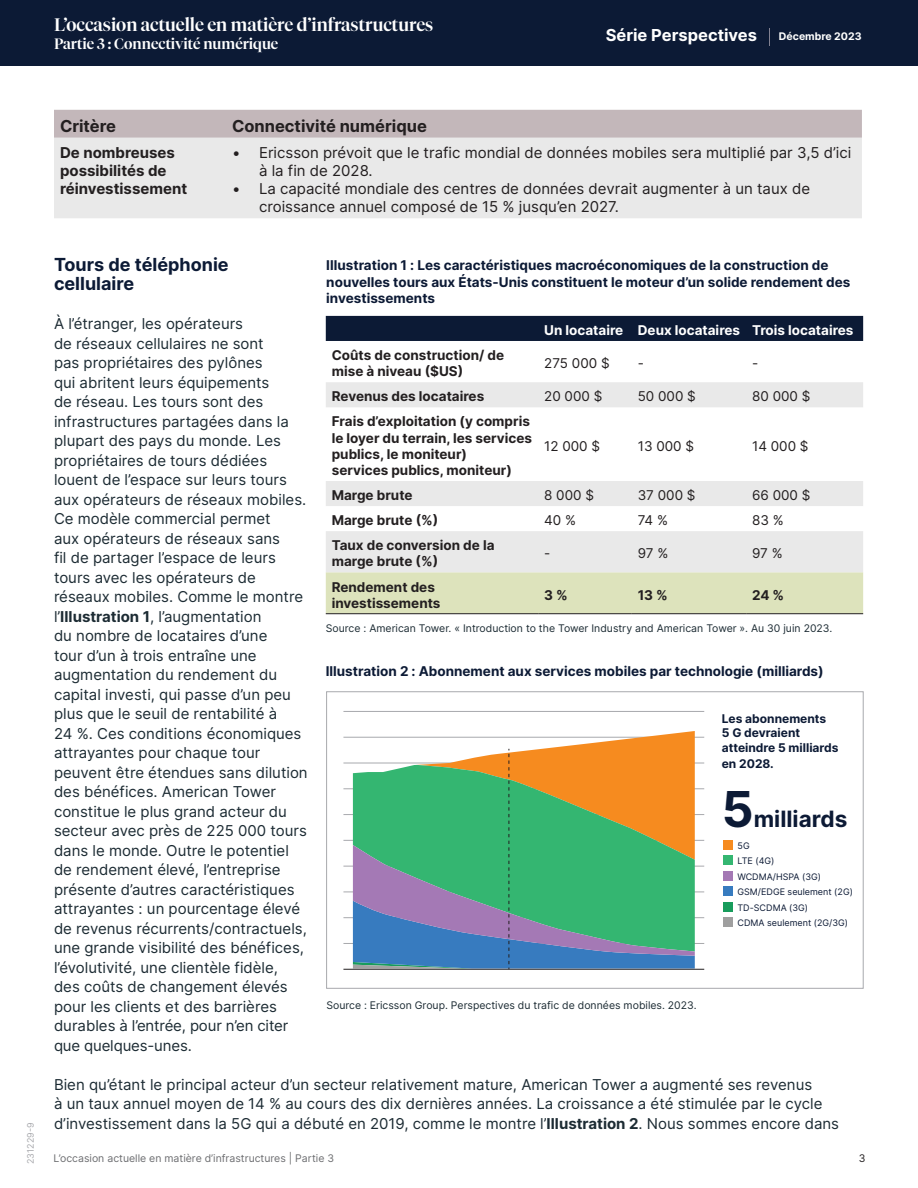
<style>
.page{position:relative;width:918px;height:1188px;background:#fff}
.page>*{position:absolute;margin:0;border:0;box-sizing:border-box;transform-origin:0 0}
.t1{font:700 22.5px "Inter";color:#0c1a35}
.t2{font:500 18px "Tiempos Fine";color:#fff}
.t3{font:700 18px/19.5px "Inter";color:#0c1a35}
.t4{font:700 16.5px "Inter";color:#231f20}
.t5{font:700 16.5px "Inter";color:#fff}
.t6{font:15px/19.5px "Inter";color:#1c2b33}
.t7{font:15px/18px "Inter";color:#231f20}
.t8{font:700 15px/18px "Inter";color:#231f20}
.t9{font:500 15px "Tiempos Fine";color:#fff}
.t10{font:700 13.5px/16.2px "Inter";color:#231f20}
.t11{font:700 13.5px/16.2px "Inter";color:#0c1a35}
.t12{font:13.5px "Inter";color:#231f20}
.t13{font:700 13.5px "Inter";color:#fff}
.t14{font:700 12px/14.4px "Inter";color:#0c1a35}
.t15{font:10.5px "Inter";color:#1c2b33}
.t16{font:10.5px "Inter";color:#6c6d70}
.t17{font:700 10.5px "Inter";color:#fff}
.t18{font:10.5px "Inter";color:#231f20}
.t19{font:9px/15.5px "Inter";color:#0c1a35}
.t20{font:9px "Inter";color:#a8a9ad}
.s1{font-weight:700}
.s2{font-size:49.5px}
</style>
<div class="page">
<div style="left:0;top:0;width:918px;height:66px;background:#0c1a35"></div>
<svg style="left:769px;top:28px;width:1px;height:17px"></svg>
<div style="left:54px;top:110px;width:808px;height:28px;background:#c3b7ba"></div>
<div style="left:54px;top:138px;width:808px;height:80px;background:#e9e9e9"></div>
<div style="left:326px;top:316px;width:537px;height:25px;background:#0c1a35"></div>
<svg style="left:326px;top:382px;width:537px;height:190px"></svg>
<div style="left:326px;top:572px;width:537px;height:41px;background:#dde3bc"></div>
<hr style="left:326px;top:613px;width:212px;height:1px;background:#231f20">
<hr style="left:538px;top:613px;width:94px;height:1px;background:#231f20">
<hr style="left:632px;top:613px;width:114px;height:1px;background:#231f20">
<hr style="left:746px;top:613px;width:117px;height:1px;background:#231f20">
<hr style="left:343px;top:711px;width:361px;height:1px;background:#a8a9ad">
<hr style="left:343px;top:737px;width:361px;height:1px;background:#a8a9ad">
<hr style="left:343px;top:763px;width:361px;height:1px;background:#a8a9ad">
<hr style="left:343px;top:789px;width:361px;height:1px;background:#a8a9ad">
<hr style="left:343px;top:814px;width:361px;height:1px;background:#a8a9ad">
<hr style="left:343px;top:840px;width:361px;height:1px;background:#a8a9ad">
<hr style="left:343px;top:866px;width:361px;height:1px;background:#a8a9ad">
<hr style="left:343px;top:892px;width:361px;height:1px;background:#a8a9ad">
<hr style="left:343px;top:917px;width:361px;height:1px;background:#a8a9ad">
<hr style="left:343px;top:943px;width:361px;height:1px;background:#a8a9ad">
<svg style="left:353px;top:731px;width:342px;height:238px;background:#76a67f"></svg>
<hr style="left:343px;top:969px;width:361px;height:1px;background:#231f20">
<div style="left:723px;top:840px;width:10px;height:10px;background:#f68b1f"></div>
<div style="left:723px;top:856px;width:10px;height:9px;background:#34b671"></div>
<div style="left:723px;top:871px;width:10px;height:10px;background:#a479b5"></div>
<div style="left:723px;top:887px;width:10px;height:9px;background:#377bbf"></div>
<div style="left:723px;top:902px;width:10px;height:10px;background:#189c5c"></div>
<div style="left:723px;top:918px;width:10px;height:9px;background:#9f9f9f"></div>
<p class="t2" style="left:54px;top:14px;width:381px">L’occasion actuelle en matière d’infrastructures</p>
<p class="t9" style="left:54px;top:35px;width:226px">Partie 3 : Connectivité numérique</p>
<p class="t5" style="left:606px;top:22px;width:153px">Série Perspectives</p>
<p class="t17" style="left:779px;top:28px;width:84px">Décembre 2023</p>
<p class="t20" style="left:24px;top:1164px;width:43px;rotate:-90deg">231229-9</p>
<p class="t4" style="left:60px;top:113px;width:58px">Critère</p>
<p class="t4" style="left:232px;top:113px;width:196px">Connectivité numérique</p>
<p class="t8" style="left:60px;top:143px;width:129px">De nombreuses possibilités de réinvestissement</p>
<p class="t7" style="left:259px;top:144px;width:594px;text-indent:-27px">• Ericsson prévoit que le trafic mondial de données mobiles sera multiplié par 3,5 d’ici à la fin de 2028.</p>
<p class="t7" style="left:259px;top:180px;width:553px;text-indent:-27px">• La capacité mondiale des centres de données devrait augmenter à un taux de croissance annuel composé de 15 % jusqu’en 2027.</p>
<p class="t3" style="left:54px;top:254px;width:176px">Tours de téléphonie cellulaire</p>
<p class="t6" style="left:54px;top:314px;width:255px">À l’étranger, les opérateurs<br>de réseaux cellulaires ne sont<br>pas propriétaires des pylônes<br>qui abritent leurs équipements<br>de réseau. Les tours sont des infrastructures partagées dans la plupart des pays du monde. Les propriétaires de tours dédiées louent de l’espace sur leurs tours aux opérateurs de réseaux mobiles.<br>Ce modèle commercial permet<br>aux opérateurs de réseaux sans<br>fil de partager l’espace de leurs tours avec les opérateurs de réseaux mobiles. Comme le montre l’<span class="s1">Illustration 1</span>, l’augmentation<br>du nombre de locataires d’une<br>tour d’un à trois entraîne une augmentation du rendement du capital investi, qui passe d’un peu plus que le seuil de rentabilité à<br>24 %. Ces conditions économiques attrayantes pour chaque tour peuvent être étendues sans dilution des bénéfices. American Tower constitue le plus grand acteur du secteur avec près de 225 000 tours dans le monde. Outre le potentiel de rendement élevé, l’entreprise présente d’autres caractéristiques attrayantes : un pourcentage élevé de revenus récurrents/contractuels, une grande visibilité des bénéfices, l’évolutivité, une clientèle fidèle, des coûts de changement élevés pour les clients et des barrières durables à l’entrée, pour n’en citer que quelques-unes.</p>
<p class="t6" style="left:54px;top:1074px;width:787px">Bien qu’étant le principal acteur d’un secteur relativement mature, American Tower a augmenté ses revenus<br>à un taux annuel moyen de 14 % au cours des dix dernières années. La croissance a été stimulée par le cycle d’investissement dans la 5G qui a débuté en 2019, comme le montre l’<span class="s1">Illustration 2</span>. Nous sommes encore dans</p>
<p class="t11" style="left:326px;top:257px;width:526px">Illustration 1 : Les caractéristiques macroéconomiques de la construction de nouvelles tours aux États-Unis constituent le moteur d’un solide rendement des investissements</p>
<p class="t13" style="left:544px;top:320px;width:311px">Un locataire Deux locataires Trois locataires</p>
<p class="t10" style="left:332px;top:347px;width:174px">Coûts de construction/ de mise à niveau ($US)</p>
<p class="t12" style="left:544px;top:353px;width:67px">275 000 $</p>
<p class="t12" style="left:638px;top:353px;width:8px">-</p>
<p class="t12" style="left:752px;top:353px;width:8px">-</p>
<p class="t10" style="left:332px;top:388px;width:154px">Revenus des locataires</p>
<p class="t12" style="left:544px;top:387px;width:60px">20 000 $</p>
<p class="t12" style="left:638px;top:387px;width:60px">50 000 $</p>
<p class="t12" style="left:752px;top:387px;width:60px">80 000 $</p>
<p class="t10" style="left:332px;top:413px;width:202px">Frais d’exploitation (y compris le loyer du terrain, les services publics, le moniteur)<br>services publics, moniteur)</p>
<p class="t12" style="left:544px;top:436px;width:57px">12 000 $</p>
<p class="t12" style="left:638px;top:436px;width:58px">13 000 $</p>
<p class="t12" style="left:752px;top:436px;width:58px">14 000 $</p>
<p class="t10" style="left:332px;top:487px;width:82px">Marge brute</p>
<p class="t12" style="left:544px;top:485px;width:51px">8 000 $</p>
<p class="t12" style="left:638px;top:485px;width:59px">37 000 $</p>
<p class="t12" style="left:752px;top:485px;width:60px">66 000 $</p>
<p class="t10" style="left:332px;top:512px;width:108px">Marge brute (%)</p>
<p class="t12" style="left:544px;top:510px;width:33px">40 %</p>
<p class="t12" style="left:638px;top:510px;width:32px">74 %</p>
<p class="t12" style="left:752px;top:510px;width:33px">83 %</p>
<p class="t10" style="left:332px;top:537px;width:164px">Taux de conversion de la marge brute (%)</p>
<p class="t12" style="left:544px;top:544px;width:8px">-</p>
<p class="t12" style="left:638px;top:544px;width:32px">97 %</p>
<p class="t12" style="left:752px;top:544px;width:32px">97 %</p>
<p class="t10" style="left:332px;top:578px;width:110px">Rendement des investissements</p>
<p class="t10" style="left:544px;top:586px;width:25px">3 %</p>
<p class="t10" style="left:638px;top:586px;width:32px">13 %</p>
<p class="t10" style="left:752px;top:586px;width:34px">24 %</p>
<p class="t15" style="left:326px;top:620px;width:508px">Source : American Tower. « Introduction to the Tower Industry and American Tower ». Au 30 juin 2023.</p>
<p class="t11" style="left:326px;top:662px;width:499px">Illustration 2 : Abonnement aux services mobiles par technologie (milliards)</p>
<p class="t14" style="left:722px;top:711px;width:118px">Les abonnements<br>5 G devraient atteindre 5 milliards</p>
<p class="t14" style="left:722px;top:756px;width:54px">en 2028.</p>
<h1 class="t1" style="left:722px;top:802px;width:127px"><span class="s2">5</span>milliards</h1>
<p class="t19" style="left:738px;top:838px;width:117px">5G<br>LTE (4G)<br>WCDMA/HSPA (3G)<br>GSM/EDGE seulement (2G)<br>TD-SCDMA (3G)<br>CDMA seulement (2G/3G)</p>
<p class="t15" style="left:326px;top:998px;width:372px">Source : Ericsson Group. Perspectives du trafic de données mobiles. 2023.</p>
<p class="t16" style="left:53px;top:1151px;width:282px">L’occasion actuelle en matière d’infrastructures | Partie 3</p>
<p class="t18" style="left:859px;top:1151px;width:8px">3</p>
</div>
